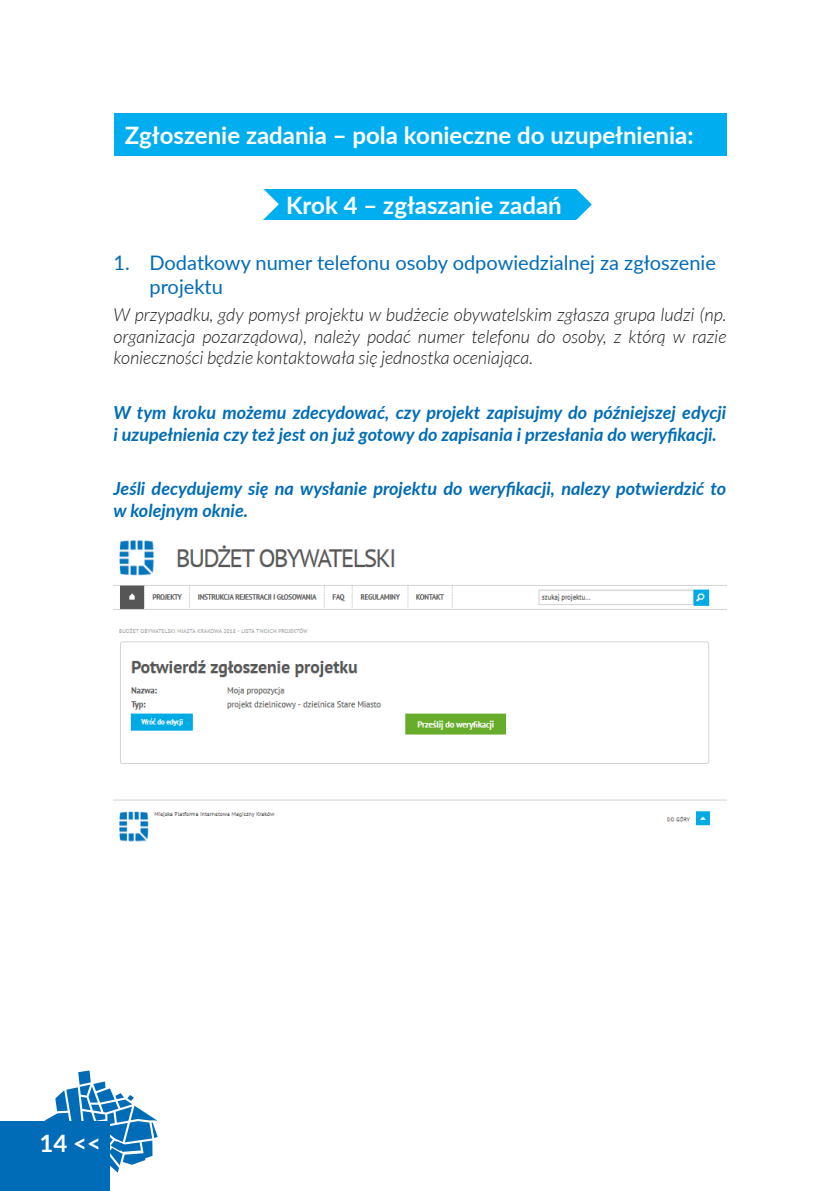
<style>
.page{position:relative;width:840px;height:1191px;background:#fff}
.page>*{position:absolute;margin:0;border:0;box-sizing:border-box;transform-origin:0 0}
.t1{font:700 24px "Lato";color:#fff}
.t2{font:20px/24px "Lato";color:#006cb7}
.t3{font:italic 700 18px/21.6px "Lato";color:#006cb7}
.t4{font:italic 300 18px/21.6px "Lato";color:#231f20;text-align:justify}
</style>
<div class="page">
<svg style="left:44px;top:1070px;width:114px;height:102px"></svg>
<div style="left:0;top:1121px;width:109px;height:70px;background:#006cb7"></div>
<div style="left:113px;top:113px;width:613px;height:42px;background:#00aeef"></div>
<svg style="left:576px;top:189px;width:15px;height:31px"></svg>
<div style="left:263px;top:189px;width:313px;height:31px;background:#00aeef"></div>
<svg style="left:263px;top:189px;width:16px;height:30px"></svg>
<img style="left:113px;top:540px;width:613px;height:302px">
<h1 class="t1" style="left:125px;top:118px;width:570px">Zgłoszenie zadania – pola konieczne do uzupełnienia:</h1>
<h1 class="t1" style="left:286px;top:188px;width:277px">Krok 4 – zgłaszanie zadań</h1>
<p class="t2" style="left:149px;top:250px;width:567px;text-indent:-36px">1. Dodatkowy numer telefonu osoby odpowiedzialnej za zgłoszenie projektu</p>
<p class="t4" style="left:113px;top:304px;width:614px">W przypadku, gdy pomysł projektu w budżecie obywatelskim zgłasza grupa ludzi (np. organizacja pozarządowa), należy podać numer telefonu do osoby, z którą w razie konieczności będzie kontaktowała się jednostka oceniająca.</p>
<p class="t3" style="left:113px;top:401px;width:614px">W tym kroku możemu zdecydować, czy projekt zapisujmy do późniejszej edycji i uzupełnienia czy też jest on już gotowy do zapisania i przesłania do weryfikacji.</p>
<p class="t3" style="left:113px;top:477px;width:614px">Jeśli decydujemy się na wysłanie projektu do weryfikacji, nalezy potwierdzić to w kolejnym oknie.</p>
<h1 class="t1" style="left:39px;top:1125px;width:63px">14 &lt;&lt;</h1>
</div>
